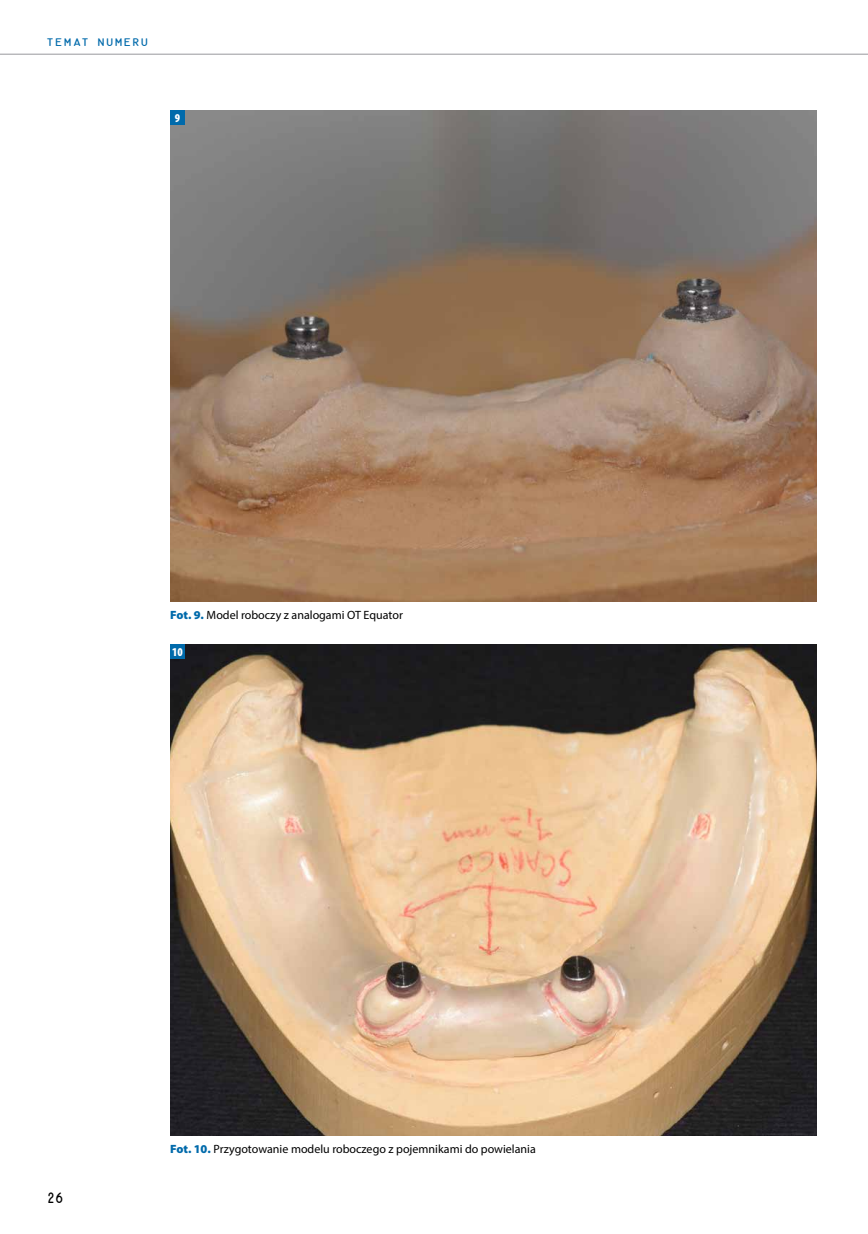
<style>
.page{position:relative;width:868px;height:1234px;background:#fff}
.page>*{position:absolute;margin:0;border:0;box-sizing:border-box;transform-origin:0 0}
.t1{font:15.75px "Gordon URWTCE Con";color:#000}
.t2{font:12px "Myriad Pro";color:#000}
.t3{font:900 condensed 12px "Myriad Pro";color:#fff}
.t4{font:11.55px "Gordon URWTCE Con";letter-spacing:.145em;color:#006aab;scale:1.25 1}
.s1{font-weight:900;color:#006aab}
</style>
<div class="page">
<img style="left:170px;top:644px;width:646px;height:491px">
<img style="left:170px;top:111px;width:646px;height:490px">
<div style="left:170px;top:111px;width:15px;height:14px;background:#006aab"></div>
<div style="left:170px;top:644px;width:15px;height:15px;background:#006aab"></div>
<hr style="left:0;top:54px;width:867px;height:1px;background:#98989c">
<p class="t4" style="left:47px;top:36px;width:82px">TEMAT NUMERU</p>
<p class="t3" style="left:175px;top:111px;width:7px">9</p>
<p class="t2" style="left:170px;top:607px;width:234px"><span class="s1">Fot. 9.</span> Model roboczy z analogami OT Equator</p>
<p class="t3" style="left:172px;top:645px;width:12px">10</p>
<h1 class="t1" style="left:47px;top:1187px;width:18px">26</h1>
<p class="t2" style="left:170px;top:1141px;width:367px"><span class="s1">Fot. 10.</span> Przygotowanie modelu roboczego z pojemnikami do powielania</p>
</div>
